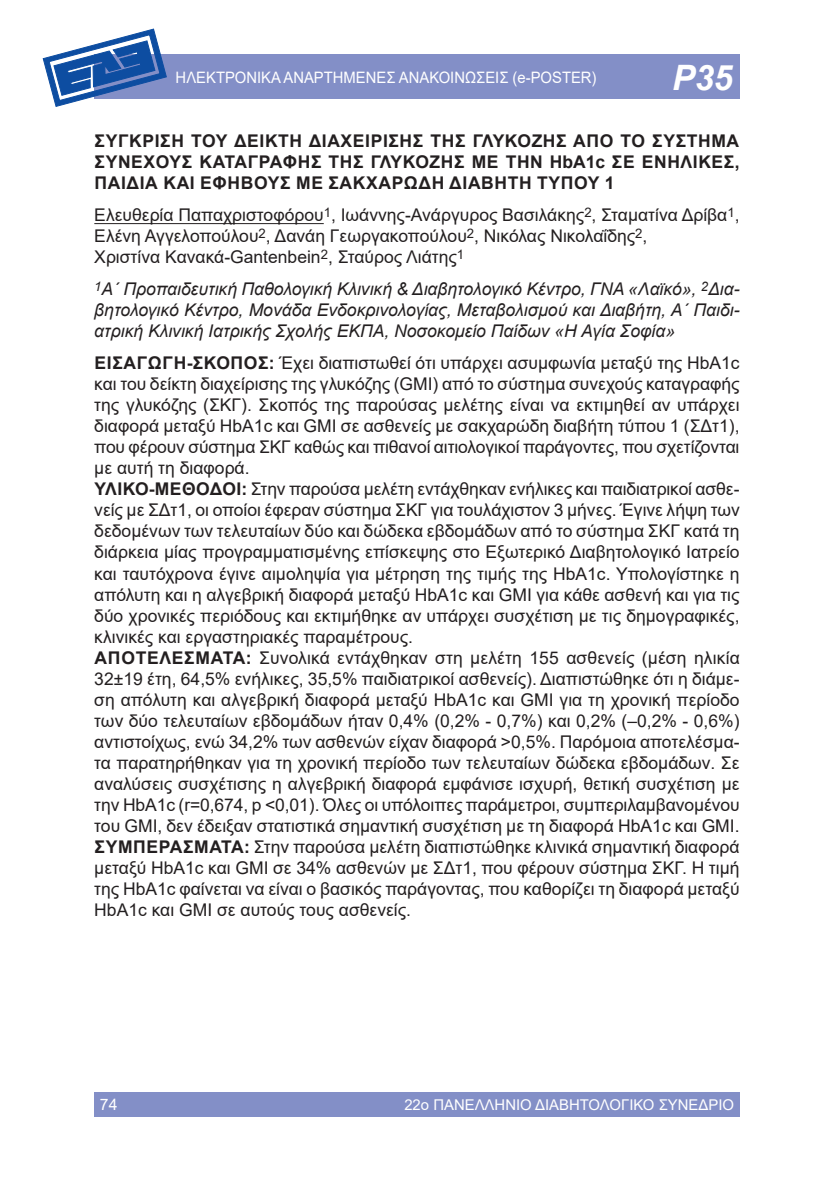
<style>
.page{position:relative;width:834px;height:1191px;background:#fff}
.page>*{position:absolute;margin:0;border:0;box-sizing:border-box;transform-origin:0 0}
.t1{font:italic 700 35px "Arial";color:#fff}
.body_text_1st_par{font:17.5px/21px "Arial";color:#231f20;text-align:justify}
.nosokomeio{font:italic 17.5px/21px "Arial";color:#231f20;text-align:justify}
.names{font:17.5px/21px "Arial";color:#231f20}
.titlos{font:700 17.5px/21px "Arial";letter-spacing:.035em;color:#231f20;text-align:justify}
.t2{font:15.75px "Arial";color:#fff;scale:.94 1}
.t3{font:15.75px "Arial";color:#fff}
.t4{font:14.88px "Arial";color:#fff}
.s1{font-weight:700}
</style>
<div class="page">
<div style="left:94px;top:1091px;width:645px;height:25px;background:#838fc7"></div>
<div style="left:94px;top:55px;width:645px;height:44px;background:#838fc7"></div>
<svg style="left:43px;top:29px;width:124px;height:78px"></svg>
<hr style="left:94px;top:223px;width:230px;height:1px;background:#231f20">
<p class="t3" style="left:276px;top:66px;width:284px">ΠΡΟΦΟΡΙΚΕΣ ΑΝΑΚΟΙΝΩΣΕΙΣ (ORAL)</p>
<p class="t1" style="left:672px;top:54px;width:62px">P35</p>
<p class="t2" style="left:176px;top:66px;width:449px">ΗΛΕΚΤΡΟΝΙΚΑ ΑΝΑΡΤΗΜΕΝΕΣ ΑΝΑΚΟΙΝΩΣΕΙΣ (e-POSTER)</p>
<p class="titlos" style="left:95px;top:130px;width:646px">ΣΥΓΚΡΙΣΗ ΤΟΥ ΔΕΙΚΤΗ ΔΙΑΧΕΙΡΙΣΗΣ ΤΗΣ ΓΛΥΚΟΖΗΣ ΑΠΟ ΤΟ ΣΥΣΤΗΜΑ ΣΥΝΕΧΟΥΣ ΚΑΤΑΓΡΑΦΗΣ ΤΗΣ ΓΛΥΚΟΖΗΣ ΜΕ ΤΗΝ HbA1c ΣΕ ΕΝΗΛΙΚΕΣ, ΠΑΙΔΙΑ ΚΑΙ ΕΦΗΒΟΥΣ ΜΕ ΣΑΚΧΑΡΩΔΗ ΔΙΑΒΗΤΗ ΤΥΠΟΥ 1</p>
<p class="names" style="left:94px;top:204px;width:646px">Ελευθερία Παπαχριστοφόρου<sup>1</sup>, Ιωάννης-Ανάργυρος Βασιλάκης<sup>2</sup>, Σταματίνα Δρίβα<sup>1</sup>,<br>Ελένη Αγγελοπούλου<sup>2</sup>, Δανάη Γεωργακοπούλου<sup>2</sup>, Νικόλας Νικολαΐδης<sup>2</sup>,<br>Χριστίνα Κανακά-Gantenbein<sup>2</sup>, Σταύρος Λιάτης<sup>1</sup></p>
<p class="nosokomeio" style="left:94px;top:279px;width:646px"><sup>1</sup>Α΄ Προπαιδευτική Παθολογική Κλινική &amp; Διαβητολογικό Κέντρο, ΓΝΑ «Λαϊκό», <sup>2</sup>Δια&shy;βητολογικό Κέντρο, Μονάδα Ενδοκρινολογίας, Μεταβολισμού και Διαβήτη, Α΄ Παιδι&shy;ατρική Κλινική Ιατρικής Σχολής ΕΚΠΑ, Νοσοκομείο Παίδων «Η Αγία Σοφία»</p>
<p class="body_text_1st_par" style="left:94px;top:353px;width:646px"><span class="s1">ΕΙΣΑΓΩΓΗ-ΣΚΟΠΟΣ:</span> Έχει διαπιστωθεί ότι υπάρχει ασυμφωνία μεταξύ της HbA1c και του δείκτη διαχείρισης της γλυκόζης (GMI) από το σύστημα συνεχούς καταγραφής της γλυκόζης (ΣΚΓ). Σκοπός της παρούσας μελέτης είναι να εκτιμηθεί αν υπάρχει διαφορά μεταξύ HbA1c και GMI σε ασθενείς με σακχαρώδη διαβήτη τύπου 1 (ΣΔτ1), που φέρουν σύστημα ΣΚΓ καθώς και πιθανοί αιτιολογικοί παράγοντες, που σχετίζονται με αυτή τη διαφορά.</p>
<p class="body_text_1st_par" style="left:94px;top:479px;width:647px"><span class="s1">ΥΛΙΚΟ-ΜΕΘΟΔΟΙ:</span> Στην παρούσα μελέτη εντάχθηκαν ενήλικες και παιδιατρικοί ασθε&shy;νείς με ΣΔτ1, οι οποίοι έφεραν σύστημα ΣΚΓ για τουλάχιστον 3 μήνες. Έγινε λήψη των δεδομένων των τελευταίων δύο και δώδεκα εβδομάδων από το σύστημα ΣΚΓ κατά τη διάρκεια μίας προγραμματισμένης επίσκεψης στο Εξωτερικό Διαβητολογικό Ιατρείο και ταυτόχρονα έγινε αιμοληψία για μέτρηση της τιμής της HbA1c. Υπολογίστηκε η απόλυτη και η αλγεβρική διαφορά μεταξύ HbA1c και GMI για κάθε ασθενή και για τις δύο χρονικές περιόδους και εκτιμήθηκε αν υπάρχει συσχέτιση με τις δημογραφικές, κλινικές και εργαστηριακές παραμέτρους.</p>
<p class="body_text_1st_par" style="left:94px;top:647px;width:647px"><span class="s1">ΑΠΟΤΕΛΕΣΜΑΤΑ:</span> Συνολικά εντάχθηκαν στη μελέτη 155 ασθενείς (μέση ηλικία 32±19 έτη, 64,5% ενήλικες, 35,5% παιδιατρικοί ασθενείς). Διαπιστώθηκε ότι η διάμε&shy;ση απόλυτη και αλγεβρική διαφορά μεταξύ HbA1c και GMI για τη χρονική περίοδο των δύο τελευταίων εβδομάδων ήταν 0,4% (0,2% - 0,7%) και 0,2% (–0,2% - 0,6%) αντιστοίχως, ενώ 34,2% των ασθενών είχαν διαφορά &gt;0,5%. Παρόμοια αποτελέσμα&shy;τα παρατηρήθηκαν για τη χρονική περίοδο των τελευταίων δώδεκα εβδομάδων. Σε αναλύσεις συσχέτισης η αλγεβρική διαφορά εμφάνισε ισχυρή, θετική συσχέτιση με την HbA1c (r=0,674, p &lt;0,01). Όλες οι υπόλοιπες παράμετροι, συμπεριλαμβανομένου του GMI, δεν έδειξαν στατιστικά σημαντική συσχέτιση με τη διαφορά HbA1c και GMI.</p>
<p class="body_text_1st_par" style="left:94px;top:836px;width:646px"><span class="s1">ΣΥΜΠΕΡΑΣΜΑΤΑ:</span> Στην παρούσα μελέτη διαπιστώθηκε κλινικά σημαντική διαφορά μεταξύ HbA1c και GMI σε 34% ασθενών με ΣΔτ1, που φέρουν σύστημα ΣΚΓ. Η τιμή της HbA1c φαίνεται να είναι ο βασικός παράγοντας, που καθορίζει τη διαφορά μεταξύ HbA1c και GMI σε αυτούς τους ασθενείς.</p>
<p class="t3" style="left:100px;top:1093px;width:19px">74</p>
<p class="t4" style="left:404px;top:1094px;width:331px">22ο ΠΑΝΕΛΛΗΝΙΟ ΔΙΑΒΗΤΟΛΟΓΙΚΟ ΣΥΝΕΔΡΙΟ</p>
</div>
